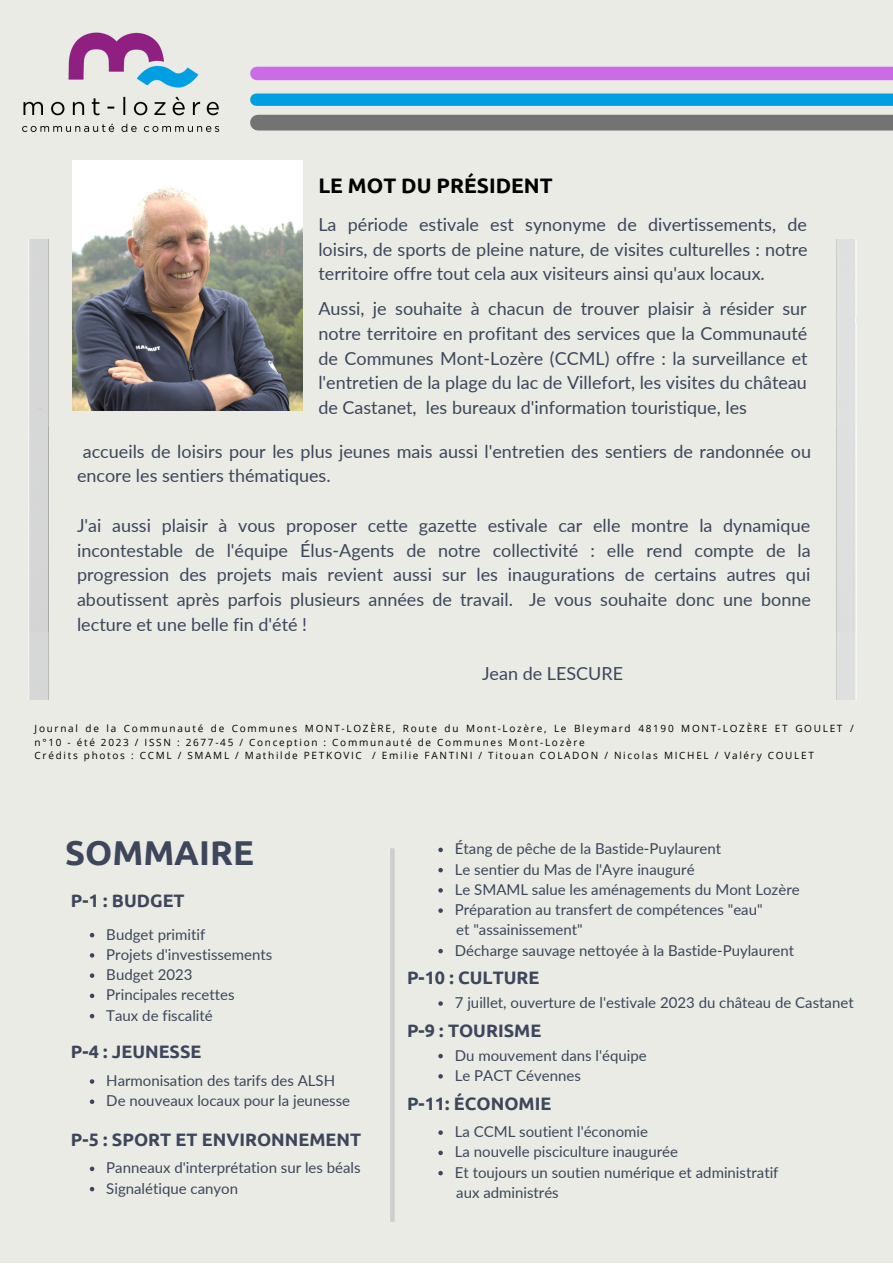
<style>
.page{position:relative;width:893px;height:1264px;background:#fff}
.page>*{position:absolute;margin:0;border:0;box-sizing:border-box;transform-origin:0 0}
.t1{font:700 34.5px "Ubuntu";color:#3d465a}
.t2{font:700 21px "Ubuntu";color:#000}
.t3{font:18px/24.8px "Lato";color:#3d465a;text-align:justify}
.t4{font:700 18px "Ubuntu";color:#3d465a}
.t5{font:15px "Lato";color:#3d465a}
.t6{font:10.05px/13.8px "Open Sans";letter-spacing:.17em;color:#000}
</style>
<div class="page">
<div style="left:0;top:0;width:892px;height:1262px;background:#e9ebe4"></div>
<img style="left:22px;top:32px;width:198px;height:101px">
<div style="left:257px;top:67px;width:635px;height:13px;background:#cb6ce6"></div>
<div style="left:258px;top:115px;width:634px;height:15px;background:#737373"></div>
<div style="left:256px;top:93px;width:636px;height:13px;background:#009fe3"></div>
<img style="left:72px;top:160px;width:231px;height:80px">
<img style="left:28px;top:631px;width:827px;height:68px">
<img style="left:28px;top:240px;width:827px;height:391px">
<svg style="left:90px;top:933px;width:4px;height:4px"></svg>
<svg style="left:90px;top:953px;width:4px;height:4px"></svg>
<svg style="left:90px;top:973px;width:4px;height:4px"></svg>
<svg style="left:90px;top:993px;width:4px;height:5px"></svg>
<svg style="left:90px;top:1013px;width:4px;height:5px"></svg>
<svg style="left:90px;top:1079px;width:4px;height:4px"></svg>
<svg style="left:90px;top:1099px;width:4px;height:4px"></svg>
<svg style="left:90px;top:1166px;width:4px;height:5px"></svg>
<svg style="left:90px;top:1186px;width:4px;height:5px"></svg>
<hr style="left:390px;top:848px;width:4px;height:373px;background:#cecece">
<svg style="left:438px;top:847px;width:5px;height:5px"></svg>
<svg style="left:438px;top:867px;width:5px;height:5px"></svg>
<svg style="left:438px;top:888px;width:5px;height:4px"></svg>
<svg style="left:438px;top:908px;width:5px;height:4px"></svg>
<svg style="left:438px;top:948px;width:5px;height:5px"></svg>
<svg style="left:438px;top:1053px;width:5px;height:5px"></svg>
<svg style="left:438px;top:1074px;width:5px;height:4px"></svg>
<svg style="left:438px;top:1130px;width:5px;height:4px"></svg>
<svg style="left:438px;top:1150px;width:5px;height:5px"></svg>
<svg style="left:438px;top:1170px;width:5px;height:5px"></svg>
<svg style="left:438px;top:1001px;width:5px;height:4px"></svg>
<p class="t2" style="left:318px;top:173px;width:236px">LE MOT DU PRÉSIDENT</p>
<p class="t3" style="left:318px;top:211px;width:491px">La période estivale est synonyme de divertissements, de loisirs, de sports de pleine nature, de visites culturelles : notre territoire offre tout cela aux visiteurs ainsi qu'aux locaux.</p>
<p class="t3" style="left:318px;top:296px;width:491px">Aussi, je souhaite à chacun de trouver plaisir à résider sur notre territoire en profitant des services que la Communauté de Communes Mont-Lozère (CCML) offre : la surveillance et l'entretien de la plage du lac de Villefort, les visites du château de Castanet, les bureaux d'information touristique, les</p>
<p class="t3" style="left:77px;top:438px;width:735px;text-indent:6px">accueils de loisirs pour les plus jeunes mais aussi l'entretien des sentiers de randonnée ou encore les sentiers thématiques.</p>
<p class="t3" style="left:77px;top:512px;width:735px">J'ai aussi plaisir à vous proposer cette gazette estivale car elle montre la dynamique incontestable de l'équipe Élus-Agents de notre collectivité : elle rend compte de la progression des projets mais revient aussi sur les inaugurations de certains autres qui aboutissent après parfois plusieurs années de travail. Je vous souhaite donc une bonne lecture et une belle fin d'été !</p>
<p class="t3" style="left:482px;top:661px;width:142px">Jean de LESCURE</p>
<p class="t6" style="left:35px;top:721px;width:820px">Journal de la Communauté de Communes MONT-LOZÈRE, Route du Mont-Lozère, Le Bleymard 48190 MONT-LOZÈRE ET GOULET / n°10 - été 2023 / ISSN : 2677-45 / Conception : Communauté de Communes Mont-Lozère</p>
<p class="t6" style="left:35px;top:748px;width:780px">Crédits photos : CCML / SMAML / Mathilde PETKOVIC / Emilie FANTINI / Titouan COLADON / Nicolas MICHEL / Valéry COULET</p>
<p class="t1" style="left:65px;top:833px;width:190px">SOMMAIRE</p>
<p class="t4" style="left:71px;top:890px;width:115px">P-1 : BUDGET</p>
<p class="t5" style="left:106px;top:924px;width:100px">Budget primitif</p>
<p class="t5" style="left:106px;top:945px;width:167px">Projets d'investissements</p>
<p class="t5" style="left:106px;top:965px;width:88px">Budget 2023</p>
<p class="t5" style="left:106px;top:985px;width:130px">Principales recettes</p>
<p class="t5" style="left:106px;top:1005px;width:108px">Taux de fiscalité</p>
<p class="t4" style="left:71px;top:1041px;width:132px">P-4 : JEUNESSE</p>
<p class="t5" style="left:106px;top:1071px;width:230px">Harmonisation des tarifs des ALSH</p>
<p class="t5" style="left:106px;top:1091px;width:245px">De nouveaux locaux pour la jeunesse</p>
<p class="t4" style="left:71px;top:1128px;width:291px">P-5 : SPORT ET ENVIRONNEMENT</p>
<p class="t5" style="left:106px;top:1158px;width:256px">Panneaux d'interprétation sur les béals</p>
<p class="t5" style="left:106px;top:1178px;width:133px">Signalétique canyon</p>
<p class="t5" style="left:455px;top:839px;width:268px">Étang de pêche de la Bastide-Puylaurent</p>
<p class="t5" style="left:455px;top:859px;width:241px">Le sentier du Mas de l'Ayre inauguré</p>
<p class="t5" style="left:455px;top:880px;width:346px">Le SMAML salue les aménagements du Mont Lozère</p>
<p class="t5" style="left:455px;top:900px;width:309px">Préparation au transfert de compétences "eau"</p>
<p class="t5" style="left:455px;top:940px;width:341px">Décharge sauvage nettoyée à la Bastide-Puylaurent</p>
<p class="t5" style="left:456px;top:920px;width:128px">et "assainissement"</p>
<p class="t4" style="left:407px;top:967px;width:134px">P-10 : CULTURE</p>
<p class="t5" style="left:455px;top:993px;width:400px">7 juillet, ouverture de l'estivale 2023 du château de Castanet</p>
<p class="t4" style="left:407px;top:1020px;width:136px">P-9 : TOURISME</p>
<p class="t5" style="left:455px;top:1045px;width:193px">Du mouvement dans l'équipe</p>
<p class="t5" style="left:455px;top:1066px;width:127px">Le PACT Cévennes</p>
<p class="t4" style="left:407px;top:1092px;width:146px">P-11: ÉCONOMIE</p>
<p class="t5" style="left:455px;top:1122px;width:195px">La CCML soutient l'économie</p>
<p class="t5" style="left:455px;top:1142px;width:225px">La nouvelle pisciculture inaugurée</p>
<p class="t5" style="left:455px;top:1162px;width:325px">Et toujours un soutien numérique et administratif</p>
<p class="t5" style="left:456px;top:1182px;width:104px">aux administrés</p>
</div>
